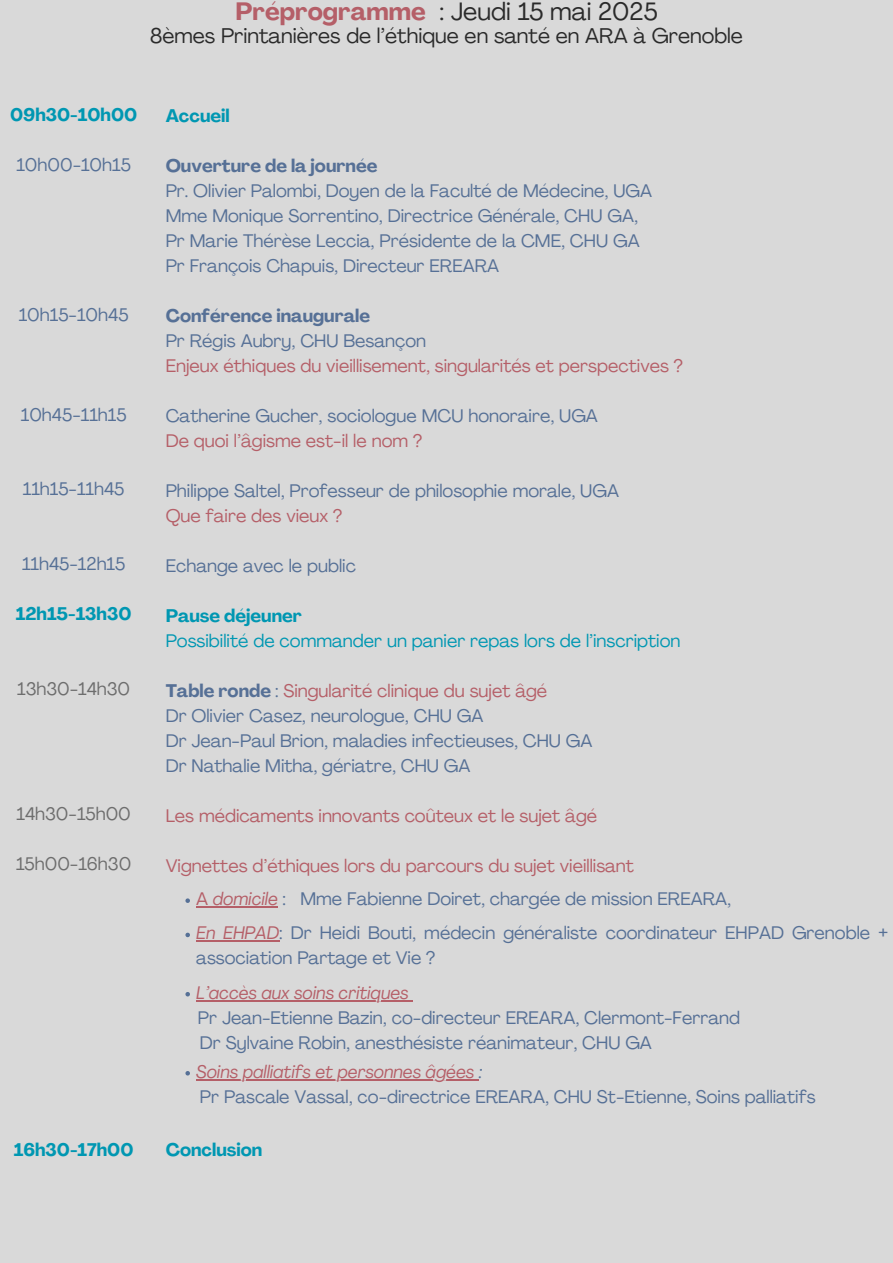
<style>
.page{position:relative;width:893px;height:1263px;background:#d9d9d9}
.page>*{position:absolute;margin:0;border:0;box-sizing:border-box;transform-origin:0 0}
.t1{font:24.75px "Agrandir";color:#2a2a2a}
.t2{font:21px "Agrandir";color:#2a2a2a}
.t3{font:18px/25px "Agrandir";color:#567096}
.t4{font:18px "Agrandir";color:#b55f68}
.t5{font:700 18px "Agrandir";color:#0097b2}
.t6{font:italic 18px "Agrandir";color:#b55f68}
.t7{font:18px "Agrandir";color:#0097b2}
.t8{font:700 18px "Agrandir";color:#567096}
.t9{font:18px "Agrandir";color:#6d6d6d}
.s1{font-weight:700;color:#b55f68}
.s2{font-weight:700;color:#567096}
.s3{color:#567096}
.s4{color:#b55f68}
.s5{font-style:italic;color:#b55f68}
</style>
<div class="page">
<svg style="left:185px;top:898px;width:5px;height:5px"></svg>
<svg style="left:196px;top:906px;width:12px;height:2px"></svg>
<hr style="left:208px;top:906px;width:70px;height:2px;background:#b55f68">
<svg style="left:185px;top:933px;width:5px;height:4px"></svg>
<svg style="left:196px;top:940px;width:10px;height:2px"></svg>
<hr style="left:206px;top:940px;width:73px;height:2px;background:#b55f68">
<svg style="left:185px;top:992px;width:5px;height:4px"></svg>
<hr style="left:196px;top:1000px;width:213px;height:1px;background:#b55f68">
<svg style="left:185px;top:1071px;width:5px;height:4px"></svg>
<hr style="left:207px;top:1079px;width:272px;height:1px;background:#b55f68">
<h1 class="t1" style="left:235px;top:2px;width:424px"><span class="s1">Préprogramme</span> : Jeudi 15 mai 2025</h1>
<h1 class="t2" style="left:150px;top:28px;width:594px">8èmes Printanières de l’éthique en santé en ARA à Grenoble</h1>
<h2 class="t5" style="left:10px;top:108px;width:129px">09h30-10h00</h2>
<p class="t3" style="left:16px;top:154px;width:116px">10h00-10h15</p>
<p class="t3" style="left:19px;top:304px;width:111px">10h15-10h45</p>
<p class="t3" style="left:21px;top:403px;width:107px">10h45-11h15</p>
<p class="t3" style="left:23px;top:478px;width:103px">11h15-11h45</p>
<p class="t3" style="left:22px;top:553px;width:105px">11h45-12h15</p>
<h2 class="t5" style="left:16px;top:606px;width:117px">12h15-13h30</h2>
<p class="t9" style="left:17px;top:681px;width:115px">13h30-14h30</p>
<p class="t9" style="left:17px;top:806px;width:116px">14h30-15h00</p>
<p class="t9" style="left:16px;top:856px;width:117px">15h00-16h30</p>
<h2 class="t5" style="left:14px;top:1143px;width:121px">16h30-17h00</h2>
<h2 class="t5" style="left:166px;top:108px;width:66px">Accueil</h2>
<p class="t8" style="left:166px;top:158px;width:213px">Ouverture de la journée</p>
<p class="t3" style="left:166px;top:180px;width:488px">Pr. Olivier Palombi, Doyen de la Faculté de Médecine, UGA</p>
<p class="t3" style="left:166px;top:205px;width:474px">Mme Monique Sorrentino, Directrice Générale, CHU GA,</p>
<p class="t3" style="left:166px;top:230px;width:475px">Pr Marie Thérèse Leccia, Présidente de la CME, CHU GA</p>
<p class="t3" style="left:166px;top:255px;width:335px">Pr François Chapuis, Directeur EREARA</p>
<p class="t8" style="left:166px;top:308px;width:206px">Conférence inaugurale</p>
<p class="t3" style="left:166px;top:330px;width:262px">Pr Régis Aubry, CHU Besançon</p>
<p class="t4" style="left:166px;top:358px;width:519px">Enjeux éthiques du vieillisement, singularités et perspectives ?</p>
<p class="t3" style="left:166px;top:405px;width:434px">Catherine Gucher, sociologue MCU honoraire, UGA</p>
<p class="t4" style="left:166px;top:433px;width:258px">De quoi l’âgisme est-il le nom ?</p>
<p class="t3" style="left:166px;top:480px;width:455px">Philippe Saltel, Professeur de philosophie morale, UGA</p>
<p class="t4" style="left:166px;top:508px;width:178px">Que faire des vieux ?</p>
<p class="t3" style="left:166px;top:555px;width:192px">Echange avec le public</p>
<p class="t5" style="left:166px;top:608px;width:138px">Pause déjeuner</p>
<p class="t7" style="left:166px;top:633px;width:516px">Possibilité de commander un panier repas lors de l’inscription</p>
<p class="t4" style="left:166px;top:683px;width:383px"><span class="s2">Table ronde</span> <span class="s3">:</span> Singularité clinique du sujet âgé</p>
<p class="t3" style="left:166px;top:705px;width:319px">Dr Olivier Casez, neurologue, CHU GA</p>
<p class="t3" style="left:166px;top:730px;width:428px">Dr Jean-Paul Brion, maladies infectieuses, CHU GA</p>
<p class="t3" style="left:166px;top:755px;width:306px">Dr Nathalie Mitha, gériatre, CHU GA</p>
<p class="t4" style="left:166px;top:808px;width:433px">Les médicaments innovants coûteux et le sujet âgé</p>
<p class="t4" style="left:166px;top:858px;width:470px">Vignettes d’éthiques lors du parcours du sujet vieillisant</p>
<p class="t3" style="left:196px;top:888px;width:536px"><span class="s4">A</span> <span class="s5">domicile</span> : Mme Fabienne Doiret, chargée de mission EREARA,</p>
<p class="t3" style="left:196px;top:922px;width:693px"><span class="s5">En EHPAD</span>: Dr Heidi Bouti, médecin généraliste coordinateur EHPAD Grenoble + association Partage et Vie ?</p>
<p class="t6" style="left:196px;top:985px;width:214px">L’accès aux soins critiques</p>
<p class="t3" style="left:198px;top:1007px;width:544px">Pr Jean-Etienne Bazin, co-directeur EREARA, Clermont-Ferrand</p>
<p class="t3" style="left:200px;top:1032px;width:453px">Dr Sylvaine Robin, anesthésiste réanimateur, CHU GA</p>
<p class="t6" style="left:196px;top:1064px;width:287px">Soins palliatifs et personnes âgées <span class="s3">:</span></p>
<p class="t3" style="left:200px;top:1086px;width:617px">Pr Pascale Vassal, co-directrice EREARA, CHU St-Etienne, Soins palliatifs</p>
<h2 class="t5" style="left:166px;top:1142px;width:98px">Conclusion</h2>
</div>
